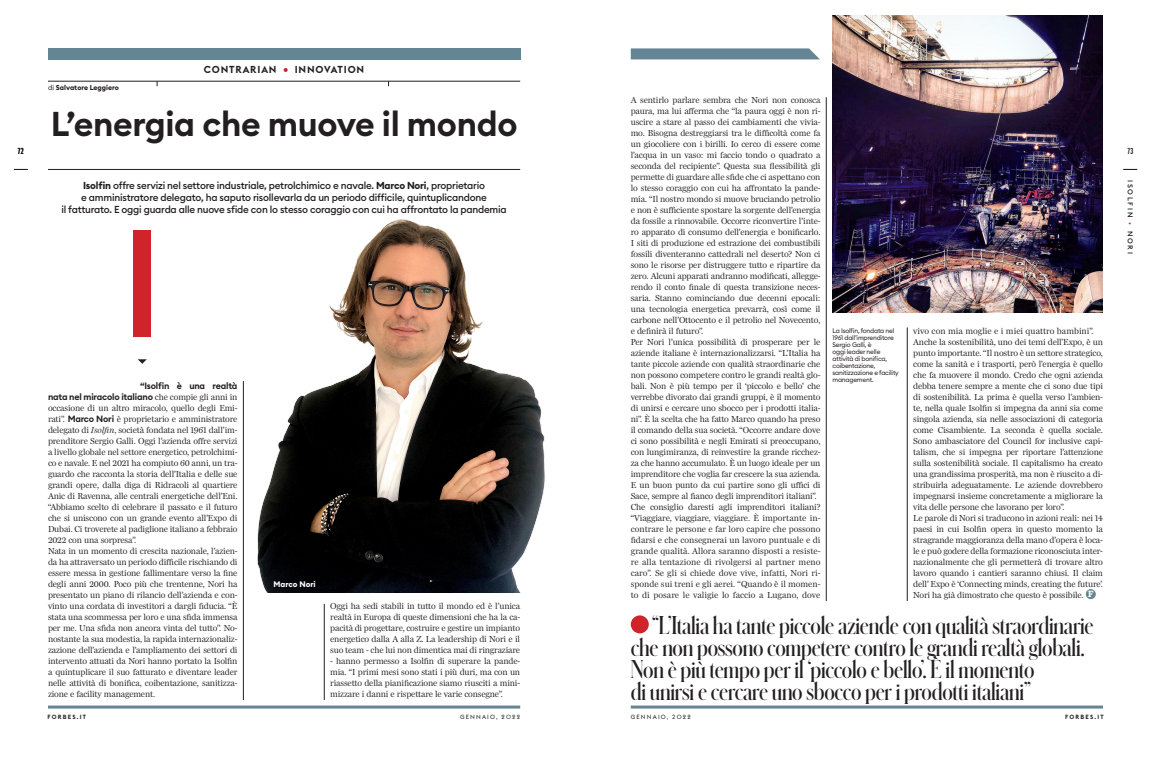
<style>
.page{position:relative;width:1151px;height:757px;background:#fff}
.page>*{position:absolute;margin:0;border:0;box-sizing:border-box;transform-origin:0 0}
.VERT_open_number{font:500 150px "Euclid Flex";color:#d1232a}
.VERT_open_number-2{font:600 34px "Euclid Circular B";letter-spacing:-.01em;color:#231f20}
.V1_PullQ_Schnyder_Co{font:600 24px/22px "Schnyder Cond L";letter-spacing:-.01em;color:#231f20}
.VERT_open_number-3{font:500 10px "Euclid Circular B";letter-spacing:-.02em;color:#231f20}
.VERT_open_number-4{font:600 10px "Euclid Flex";letter-spacing:.085em;color:#231f20}
.BodyText_MillerDaily{font:9px/11px "Miller Daily One";letter-spacing:-.02em;color:#231f20;text-align:justify}
.BodyText_MillerDaily-2{font:9px "Miller Daily One";color:#231f20}
._004_Byline{font:600 9px "Guardian Egyp";color:#fff}
.t1{font:600 8.5px "Graphik XX Cond";color:#231f20}
._001_Text_MINION_9_5{font:700 8px "Euclid Circular B";color:#fff}
.Byline_GTWalsheim_Re{font:700 7px "Euclid Circular B";color:#231f20}
.t2{font:500 7px "Euclid Circular B";letter-spacing:.25em;color:#231f20}
.caption_body_black{font:6.5px/7px "Euclid Circular B";letter-spacing:-.03em;color:#231f20}
.Byline_GTWalsheim_Re-2{font:6px "Euclid Flex";letter-spacing:.2em;color:#231f20}
.Byline_GTWalsheim_Re-3{font:600 6px "Euclid Flex";letter-spacing:.2em;color:#231f20}
.s1{font-weight:400}
.s2{font-weight:700}
.s3{color:#d1232a}
.s4{font-family:"Euclid Circular B";font-weight:600}
.s5{font-style:italic}
</style>
<div class="page">
<img style="left:257px;top:219px;width:288px;height:373px">
<hr style="left:48px;top:705px;width:472px;height:3px;background:#638594">
<hr style="left:48px;top:81px;width:472px;height:1px;background:#231f20">
<hr style="left:48px;top:169px;width:472px;height:1px;background:#231f20">
<svg style="left:284px;top:68px;width:4px;height:4px"></svg>
<svg style="left:138px;top:359px;width:9px;height:5px"></svg>
<hr style="left:243px;top:381px;width:1px;height:319px;background:#231f20">
<div style="left:48px;top:48px;width:472px;height:11px;background:#638594"></div>
<svg style="left:631px;top:48px;width:189px;height:11px"></svg>
<hr style="left:826px;top:97px;width:1px;height:504px;background:#231f20">
<hr style="left:907px;top:327px;width:1px;height:274px;background:#231f20">
<svg style="left:14px;top:169px;width:14px;height:1px"></svg>
<svg style="left:1123px;top:169px;width:14px;height:1px"></svg>
<div style="left:631px;top:615px;width:18px;height:18px;background:#d1232a;border-radius:50%"></div>
<hr style="left:631px;top:705px;width:472px;height:3px;background:#638594">
<div style="left:1086px;top:589px;width:10px;height:10px;background:#638594;border-radius:50%"></div>
<img style="left:832px;top:16px;width:271px;height:296px">
<hr style="left:324px;top:604px;width:1px;height:96px;background:#231f20">
<p class="Byline_GTWalsheim_Re" style="left:48px;top:83px;width:72px"><span class="s1">di</span> Salvatore Leggiero</p>
<p class="VERT_open_number-4" style="left:204px;top:64px;width:74px">CONTRARIAN</p>
<p class="VERT_open_number-4" style="left:295px;top:64px;width:71px">INNOVATION</p>
<p class="BodyText_MillerDaily" style="left:631px;top:94px;width:191px">A sentirlo parlare sembra che Nori non conosca paura, ma lui afferma che “la paura oggi è non ri&shy;uscire a stare al passo dei cambiamenti che vivia&shy;mo. Bisogna destreggiarsi tra le difficoltà come fa un giocoliere con i birilli. Io cerco di essere come l’acqua in un vaso: mi faccio tondo o quadrato a seconda del recipiente”. Questa sua flessibilità gli permette di guardare alle sfide che ci aspettano con lo stesso coraggio con cui ha affrontato la pande&shy;mia. “Il nostro mondo si muove bruciando petrolio e non è sufficiente spostare la sorgente dell’energia da fossile a rinnovabile. Occorre riconvertire l’inte&shy;ro apparato di consumo dell’energia e bonificarlo.<br>I siti di produzione ed estrazione dei combustibili fossili diventeranno cattedrali nel deserto? Non ci sono le risorse per distruggere tutto e ripartire da zero. Alcuni apparati andranno modificati, allegge&shy;rendo il conto finale di questa transizione neces&shy;saria. Stanno cominciando due decenni epocali: una tecnologia energetica prevarrà, così come il carbone nell’Ottocento e il petrolio nel Novecento, e definirà il futuro”.</p>
<p class="BodyText_MillerDaily" style="left:631px;top:336px;width:191px">Per Nori l’unica possibilità di prosperare per le aziende italiane è internazionalizzarsi. “L’Italia ha tante piccole aziende con qualità straordinarie che non possono competere contro le grandi realtà glo&shy;bali. Non è più tempo per il ‘piccolo e bello’ che verrebbe divorato dai grandi gruppi, è il momento di unirsi e cercare uno sbocco per i prodotti italia&shy;ni”. È la scelta che ha fatto Marco quando ha preso il comando della sua società. “Occorre andare dove ci sono possibilità e negli Emirati si preoccupano, con lungimiranza, di reinvestire la grande ricchez&shy;za che hanno accumulato. È un luogo ideale per un imprenditore che voglia far crescere la sua azienda.<br>E un buon punto da cui partire sono gli uffici di Sace, sempre al fianco degli imprenditori italiani”.</p>
<p class="BodyText_MillerDaily" style="left:631px;top:501px;width:191px">Che consiglio daresti agli imprenditori italiani? “Viaggiare, viaggiare, viaggiare. È importante in&shy;contrare le persone e far loro capire che possono fidarsi e che consegnerai un lavoro puntuale e di grande qualità. Allora saranno disposti a resiste&shy;re alla tentazione di rivolgersi al partner meno caro”. Se gli si chiede dove vive, infatti, Nori ri&shy;sponde sui treni e gli aerei. “Quando è il momen&shy;to di posare le valigie lo faccio a Lugano, dove</p>
<p class="VERT_open_number-2" style="left:51px;top:102px;width:468px">L’energia che muove il mondo</p>
<p class="VERT_open_number-3" style="left:83px;top:178px;width:403px"><span class="s2">Isolfin</span> offre servizi nel settore industriale, petrolchimico e navale. <span class="s2">Marco Nori</span>, proprietario</p>
<p class="VERT_open_number-3" style="left:81px;top:190px;width:407px">e amministratore delegato, ha saputo risollevarla da un periodo difficile, quintuplicandone</p>
<p class="VERT_open_number-3" style="left:61px;top:202px;width:447px">il fatturato. E oggi guarda alle nuove sfide con lo stesso coraggio con cui ha affrontato la pandemia</p>
<p class="t1" style="left:18px;top:146px;width:7px">72</p>
<p class="t1" style="left:1127px;top:146px;width:7px">73</p>
<p class="t2" style="left:1135px;top:180px;width:75px;rotate:90deg">ISOLFIN <span class="s3">•</span> NORI</p>
<p class="VERT_open_number" style="left:121px;top:197px;width:45px">I</p>
<p class="BodyText_MillerDaily-2" style="left:913px;top:325px;width:182px">vivo con mia moglie e i miei quattro bambini”.</p>
<p class="BodyText_MillerDaily" style="left:913px;top:336px;width:191px">Anche la sostenibilità, uno dei temi dell’Expo, è un punto importante. “Il nostro è un settore strategico, come la sanità e i trasporti, però l’energia è quello che fa muovere il mondo. Credo che ogni azienda debba tenere sempre a mente che ci sono due tipi di sostenibilità. La prima è quella verso l’ambien&shy;te, nella quale Isolfin si impegna da anni sia come singola azienda, sia nelle associazioni di categoria come Cisambiente. La seconda è quella sociale.<br>Sono ambasciatore del Council for inclusive capi&shy;talism, che si impegna per riportare l’attenzione sulla sostenibilità sociale. Il capitalismo ha creato una grandissima prosperità, ma non è riuscito a di&shy;stribuirla adeguatamente. Le aziende dovrebbero impegnarsi insieme concretamente a migliorare la vita delle persone che lavorano per loro”.</p>
<p class="BodyText_MillerDaily" style="left:913px;top:512px;width:191px">Le parole di Nori si traducono in azioni reali: nei 14 paesi in cui Isolfin opera in questo momento la stragrande maggioranza della mano d’opera è loca&shy;le e può godere della formazione riconosciuta inter&shy;nazionalmente che gli permetterà di trovare altro lavoro quando i cantieri saranno chiusi. Il claim dell’ Expo è ‘Connecting minds, creating the future’.<br>Nori ha già dimostrato che questo è possibile.</p>
<p class="caption_body_black" style="left:832px;top:327px;width:68px">La Isolfin, fondata nel<br>1961 dall’imprenditore<br>Sergio Galli, è<br>oggi leader nelle attività di bonifica, coibentazione, sanitizzazione e facility management.</p>
<p class="BodyText_MillerDaily" style="left:48px;top:380px;width:191px;text-indent:92px"><span class="s4">“Isolfin è una realtà nata nel miracolo italiano</span> che compie gli anni in occasione di un altro miracolo, quello degli Emi&shy;rati”. <span class="s4">Marco Nori</span> è proprietario e amministratore delegato di <span class="s5">Isolfin</span>, società fondata nel 1961 dall’im&shy;prenditore Sergio Galli. Oggi l’azienda offre servizi a livello globale nel settore energetico, petrolchimi&shy;co e navale. E nel 2021 ha compiuto 60 anni, un tra&shy;guardo che racconta la storia dell’Italia e delle sue grandi opere, dalla diga di Ridracoli al quartiere Anic di Ravenna, alle centrali energetiche dell’Eni. “Abbiamo scelto di celebrare il passato e il futuro che si uniscono con un grande evento all’Expo di Dubai. Ci troverete al padiglione italiano a febbraio 2022 con una sorpresa”.</p>
<p class="BodyText_MillerDaily" style="left:48px;top:545px;width:191px">Nata in un momento di crescita nazionale, l’azien&shy;da ha attraversato un periodo difficile rischiando di essere messa in gestione fallimentare verso la fine degli anni 2000. Poco più che trentenne, Nori ha presentato un piano di rilancio dell’azienda e con&shy;vinto una cordata di investitori a dargli fiducia. “È stata una scommessa per loro e una sfida immensa per me. Una sfida non ancora vinta del tutto”. No&shy;nostante la sua modestia, la rapida internazionaliz&shy;zazione dell’azienda e l’ampliamento dei settori di intervento attuati da Nori hanno portato la Isolfin a quintuplicare il suo fatturato e diventare leader nelle attività di bonifica, coibentazione, sanitizza&shy;zione e facility management.</p>
<p class="_001_Text_MINION_9_5" style="left:274px;top:579px;width:44px">Marco Nori</p>
<p class="_004_Byline" style="left:1088px;top:587px;width:7px">F</p>
<p class="BodyText_MillerDaily" style="left:330px;top:600px;width:191px">Oggi ha sedi stabili in tutto il mondo ed è l’unica realtà in Europa di queste dimensioni che ha la ca&shy;pacità di progettare, costruire e gestire un impianto energetico dalla A alla Z. La leadership di Nori e il suo team - che lui non dimentica mai di ringraziare</p>
<p class="BodyText_MillerDaily" style="left:330px;top:655px;width:191px">- hanno permesso a Isolfin di superare la pande&shy;mia. “I primi mesi sono stati i più duri, ma con un riassetto della pianificazione siamo riusciti a mini&shy;mizzare i danni e rispettare le varie consegne”.</p>
<p class="V1_PullQ_Schnyder_Co" style="left:631px;top:614px;width:464px;text-indent:21px">“L’Italia ha tante piccole aziende con qualità straordinarie che non possono competere contro le grandi realtà globali.<br>Non è più tempo per il ‘piccolo e bello’. È il momento</p>
<p class="V1_PullQ_Schnyder_Co" style="left:631px;top:680px;width:402px">di unirsi e cercare uno sbocco per i prodotti italiani”</p>
<p class="Byline_GTWalsheim_Re-3" style="left:47px;top:714px;width:40px">FORBES.IT</p>
<p class="Byline_GTWalsheim_Re-2" style="left:460px;top:714px;width:61px">GENNAIO, 2022</p>
<p class="Byline_GTWalsheim_Re-2" style="left:631px;top:714px;width:61px">GENNAIO, 2022</p>
<p class="Byline_GTWalsheim_Re-3" style="left:1065px;top:714px;width:40px">FORBES.IT</p>
</div>
